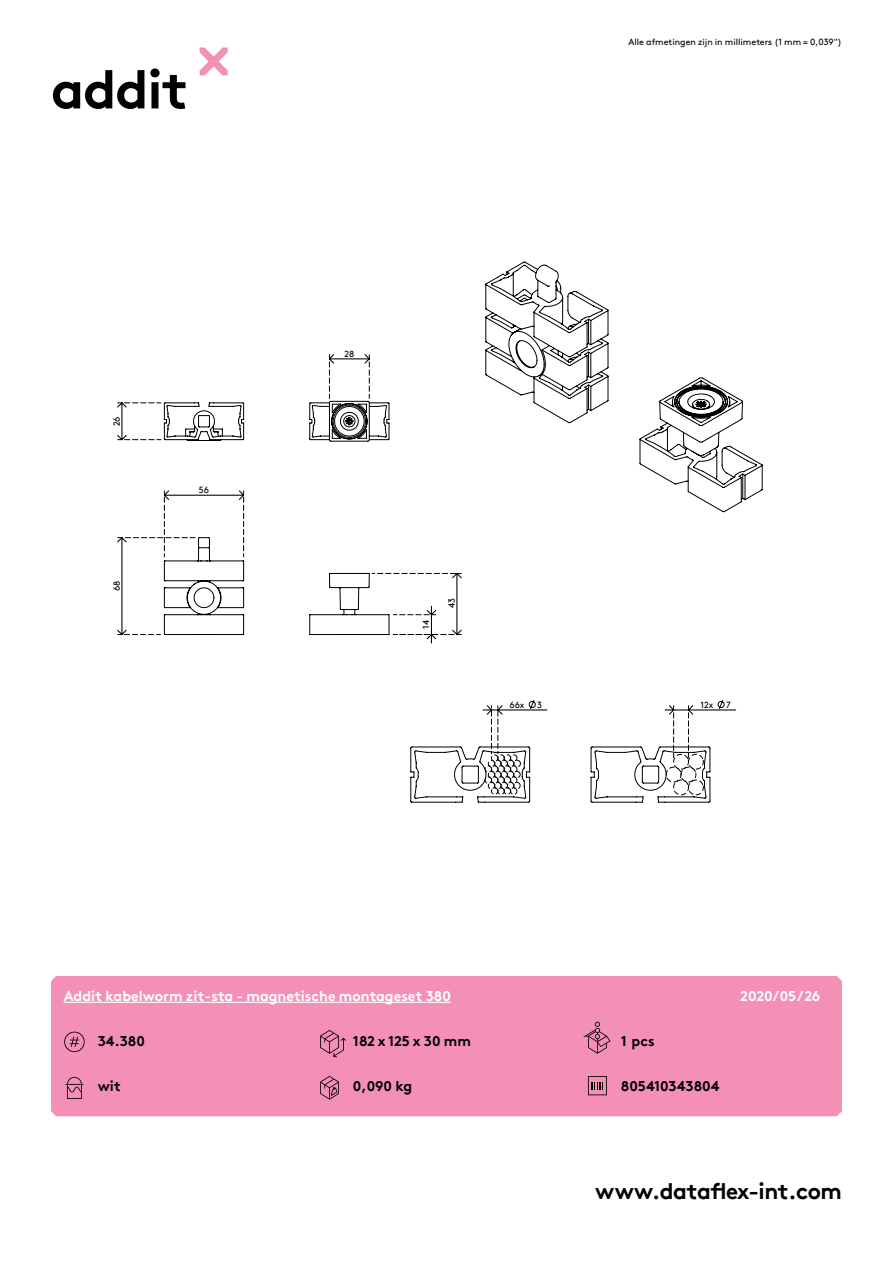
<style>
.page{position:relative;width:893px;height:1263px;background:#fff}
.page>*{position:absolute;margin:0;border:0;box-sizing:border-box;transform-origin:0 0}
.hoofdstuk{font:700 54px "Brown Pro TT";letter-spacing:-.02em;color:#000}
.t1{font:700 22.5px "Brown Pro TT";letter-spacing:-.02em;color:#000}
.t2{font:700 14.25px "Brown Pro TT";color:#fff}
.specificaties{font:700 14.25px "Brown Pro TT";color:#000}
.t3{font:9px "Brown";color:#000}
.t4{font:9px "Brown Pro TT Regular Alt";color:#000}
</style>
<div class="page">
<svg style="left:200px;top:47px;width:28px;height:28px"></svg>
<div style="left:51px;top:976px;width:791px;height:140px;background:#f490b6"></div>
<svg style="left:410px;top:700px;width:326px;height:103px"></svg>
<svg style="left:118px;top:354px;width:344px;height:282px"></svg>
<svg style="left:485px;top:261px;width:278px;height:252px"></svg>
<svg style="left:64px;top:1032px;width:21px;height:20px"></svg>
<svg style="left:65px;top:1077px;width:18px;height:22px"></svg>
<svg style="left:320px;top:1030px;width:26px;height:27px"></svg>
<svg style="left:583px;top:1022px;width:27px;height:32px"></svg>
<svg style="left:320px;top:1076px;width:19px;height:24px"></svg>
<svg style="left:588px;top:1076px;width:19px;height:19px"></svg>
<hr style="left:64px;top:1002px;width:387px;height:1px;background:#fff">
<p class="hoofdstuk" style="left:51px;top:46px;width:139px">addit</p>
<p class="t4" style="left:110px;top:426px;width:11px;rotate:-90deg">26</p>
<p class="t4" style="left:110px;top:591px;width:12px;rotate:-90deg">68</p>
<p class="t4" style="left:199px;top:483px;width:12px">56</p>
<p class="t3" style="left:628px;top:35px;width:215px">Alle afmetingen zijn in millimeters (1 mm = 0,039")</p>
<p class="t4" style="left:344px;top:347px;width:11px">28</p>
<p class="t4" style="left:419px;top:629px;width:10px;rotate:-90deg">14</p>
<p class="t4" style="left:445px;top:608px;width:11px;rotate:-90deg">43</p>
<p class="t4" style="left:509px;top:698px;width:17px">66x</p>
<p class="t4" style="left:537px;top:698px;width:6px">3</p>
<p class="t4" style="left:700px;top:698px;width:14px">12x</p>
<p class="t4" style="left:726px;top:698px;width:6px">7</p>
<p class="t2" style="left:64px;top:985px;width:389px">Addit kabelworm zit-sta - magnetische montageset 380</p>
<p class="t2" style="left:740px;top:985px;width:82px">2020/05/26</p>
<p class="specificaties" style="left:98px;top:1029px;width:49px">34.380</p>
<p class="specificaties" style="left:98px;top:1074px;width:25px">wit</p>
<p class="specificaties" style="left:353px;top:1029px;width:119px">182 x 125 x 30 mm</p>
<p class="specificaties" style="left:621px;top:1029px;width:35px">1 pcs</p>
<p class="specificaties" style="left:353px;top:1074px;width:61px">0,090 kg</p>
<p class="specificaties" style="left:621px;top:1074px;width:100px">805410343804</p>
<h2 class="t1" style="left:595px;top:1173px;width:248px">www.dataflex-int.com</h2>
</div>
